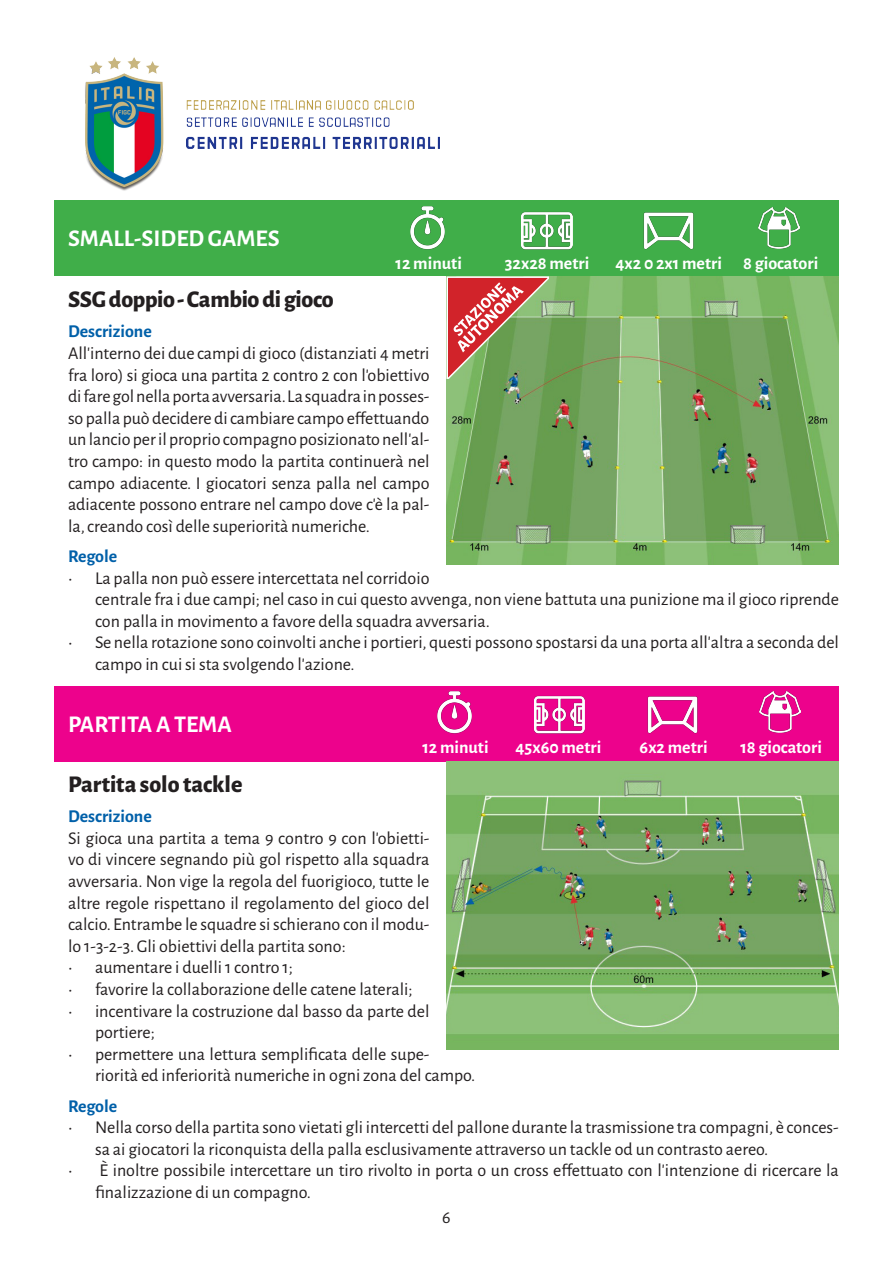
<style>
.page{position:relative;width:893px;height:1263px;background:#fff}
.page>*{position:absolute;margin:0;border:0;box-sizing:border-box;transform-origin:0 0}
.t1{font:800 24px "Alegreya Sans";letter-spacing:-.015em;color:#231f20}
.t2{font:700 24px "Alegreya Sans";color:#fff}
.t3{font:18px/21.6px "Alegreya Sans";color:#231f20}
.t4{font:700 18px "Alegreya Sans";color:#fff}
.t5{font:700 18px "Alegreya Sans";color:#0060a9}
</style>
<div class="page">
<img style="left:186px;top:101px;width:253px;height:48px">
<img style="left:85px;top:57px;width:79px;height:134px">
<div style="left:54px;top:201px;width:785px;height:75px;background:#40ae49"></div>
<img style="left:410px;top:207px;width:35px;height:42px">
<img style="left:758px;top:207px;width:42px;height:42px">
<img style="left:521px;top:212px;width:51px;height:38px">
<img style="left:446px;top:276px;width:393px;height:288px">
<img style="left:643px;top:212px;width:50px;height:38px">
<div style="left:54px;top:686px;width:785px;height:76px;background:#ed028c"></div>
<img style="left:437px;top:691px;width:35px;height:42px">
<img style="left:759px;top:691px;width:41px;height:42px">
<img style="left:534px;top:695px;width:51px;height:39px">
<img style="left:446px;top:762px;width:393px;height:288px">
<img style="left:648px;top:696px;width:50px;height:38px">
<svg style="left:446px;top:276px;width:104px;height:104px;background:#aa8061"></svg>
<p class="t2" style="left:68px;top:221px;width:213px">SMALL-SIDED GAMES</p>
<p class="t4" style="left:615px;top:250px;width:108px">4x2 0 2x1 metri</p>
<p class="t4" style="left:396px;top:250px;width:68px">12 minuti</p>
<p class="t4" style="left:505px;top:250px;width:86px">32x28 metri</p>
<p class="t4" style="left:743px;top:250px;width:77px">8 giocatori</p>
<p class="t1" style="left:68px;top:281px;width:267px">SSG doppio - Cambio di gioco</p>
<p class="t5" style="left:68px;top:318px;width:85px">Descrizione</p>
<p class="t3" style="left:68px;top:342px;width:363px;text-align:justify">All’interno dei due campi di gioco (distanziati 4 metri fra loro) si gioca una partita 2 contro 2 con l’obiettivo di fare gol nella porta avversaria. La squadra in posses&shy;so palla può decidere di cambiare campo effettuando un lancio per il proprio compagno posizionato nell’al&shy;tro campo: in questo modo la partita continuerà nel campo adiacente. I giocatori senza palla nel campo adiacente possono entrare nel campo dove c’è la pal&shy;la, creando così delle superiorità numeriche.</p>
<p class="t5" style="left:68px;top:543px;width:51px">Regole</p>
<p class="t3" style="left:95px;top:566px;width:745px;text-indent:-27px">• La palla non può essere intercettata nel corridoio<br>centrale fra i due campi; nel caso in cui questo avvenga, non viene battuta una punizione ma il gioco riprende con palla in movimento a favore della squadra avversaria.</p>
<p class="t3" style="left:95px;top:631px;width:745px;text-indent:-27px">• Se nella rotazione sono coinvolti anche i portieri, questi possono spostarsi da una porta all’altra a seconda del campo in cui si sta svolgendo l’azione.</p>
<p class="t2" style="left:68px;top:706px;width:165px">PARTITA A TEMA</p>
<p class="t4" style="left:422px;top:734px;width:68px">12 minuti</p>
<p class="t4" style="left:516px;top:734px;width:87px">45x60 metri</p>
<p class="t4" style="left:740px;top:734px;width:83px">18 giocatori</p>
<p class="t4" style="left:640px;top:734px;width:70px">6x2 metri</p>
<p class="t1" style="left:68px;top:766px;width:176px">Partita solo tackle</p>
<p class="t5" style="left:68px;top:803px;width:85px">Descrizione</p>
<p class="t3" style="left:68px;top:826px;width:363px;text-align:justify">Si gioca una partita a tema 9 contro 9 con l’obietti&shy;vo di vincere segnando più gol rispetto alla squadra avversaria. Non vige la regola del fuorigioco, tutte le altre regole rispettano il regolamento del gioco del calcio. Entrambe le squadre si schierano con il modu&shy;lo 1-3-2-3. Gli obiettivi della partita sono:</p>
<p class="t3" style="left:68px;top:956px;width:226px">• aumentare i duelli 1 contro 1;</p>
<p class="t3" style="left:68px;top:977px;width:346px">• favorire la collaborazione delle catene laterali;</p>
<p class="t3" style="left:95px;top:999px;width:336px;text-indent:-27px">• incentivare la costruzione dal basso da parte del portiere;</p>
<p class="t3" style="left:95px;top:1042px;width:382px;text-indent:-27px">• permettere una lettura semplificata delle supe&shy;riorità ed inferiorità numeriche in ogni zona del campo.</p>
<p class="t5" style="left:68px;top:1092px;width:51px">Regole</p>
<p class="t3" style="left:95px;top:1116px;width:745px;text-indent:-27px">• Nella corso della partita sono vietati gli intercetti del pallone durante la trasmissione tra compagni, è conces&shy;sa ai giocatori la riconquista della palla esclusivamente attraverso un tackle od un contrasto aereo.</p>
<p class="t3" style="left:95px;top:1159px;width:745px;text-indent:-27px">• È inoltre possibile intercettare un tiro rivolto in porta o un cross effettuato con l’intenzione di ricercare la finalizzazione di un compagno.</p>
<p class="t3" style="left:442px;top:1206px;width:10px">6</p>
</div>
